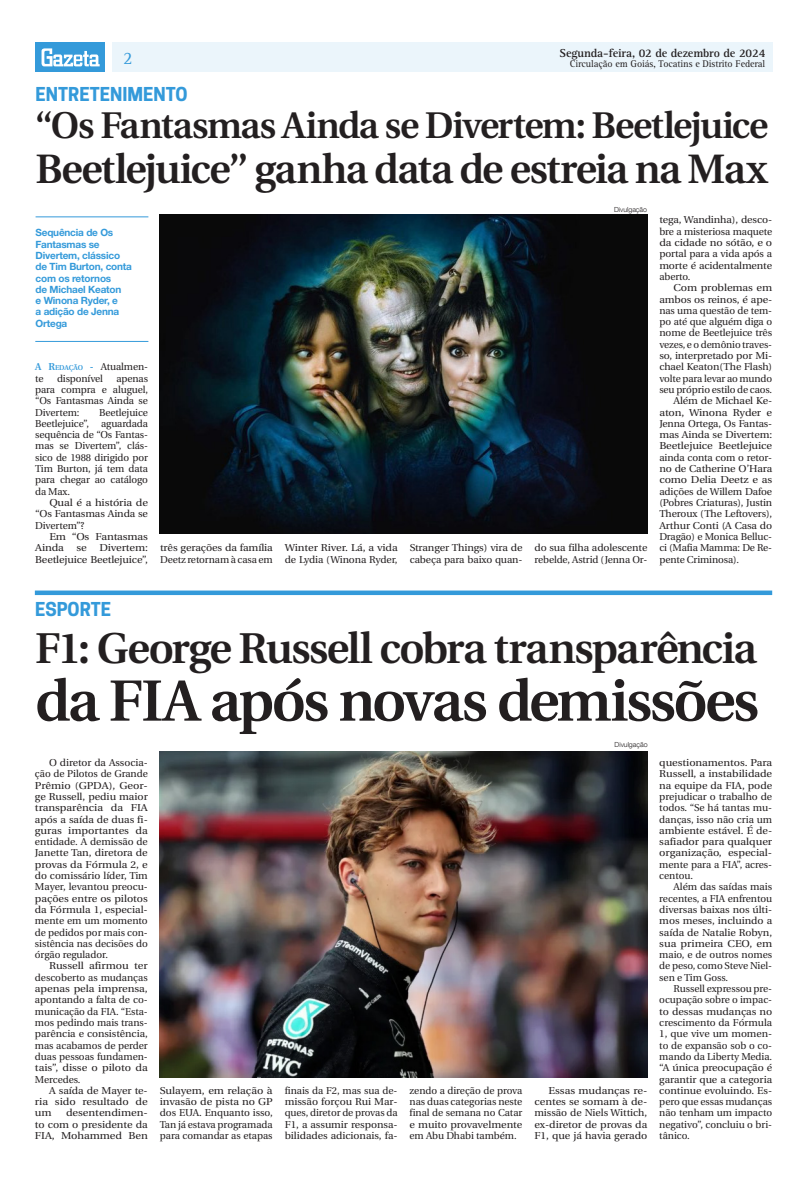
<style>
.page{position:relative;width:808px;height:1191px;background:#fff}
.page>*{position:absolute;margin:0;border:0;box-sizing:border-box;transform-origin:0 0}
.Manchete{font:600 58px "Utopia";letter-spacing:-.04em;color:#231f20}
.Manchete-2{font:600 43px "Utopia";letter-spacing:-.035em;color:#231f20}
.Manchete-3{font:600 41px "Utopia";letter-spacing:-.04em;color:#231f20}
.Manchete-4{font:600 37.1px "Utopia";letter-spacing:-.035em;color:#231f20}
.Retranca{font:700 18px "Cooper Hewitt";color:#349ada}
.t1{font:18px "Rotis Serif Std";color:#349ada}
.t2{font:700 12px "Rotis Serif Std";letter-spacing:-.01em;color:#231f20}
.TExto_Corrido{font:10px/11.3px "Utopia";letter-spacing:-.005em;color:#231f20;text-align:justify}
.TExto_Corrido-2{font:10px/11.3px "Utopia";letter-spacing:-.005em;color:#231f20;text-align:justify;scale:1.1 1}
.TExto_Corrido-3{font:10px/11.3px "Utopia";letter-spacing:-.005em;color:#231f20;text-align:justify;scale:1.06 1}
.TExto_Corrido-4{font:10px/11.3px "Utopia";letter-spacing:-.005em;color:#231f20;scale:1.09 1}
.Repórter{font:10px/11.3px "Utopia";letter-spacing:-.01em;color:#231f20;text-align:justify}
.TExto_Corrido-5{font:10px/11.3px "Utopia";letter-spacing:-.005em;color:#231f20;scale:1.05 1}
.Olho{font:700 10px/11.3px "Helvetica Neue LT Std";letter-spacing:-.02em;color:#349ada}
.t3{font:10px "Rotis Serif Std";letter-spacing:-.01em;color:#231f20}
.TExto_Corrido-6{font:10px/11.3px "Utopia";letter-spacing:-.005em;color:#231f20;scale:1.07 1}
.Crédito_Fotógrafo{font:300 7px "Helvetica Neue LT Com";color:#231f20}
.s1{font-weight:600;color:#349ada}
.s2{font-weight:600;font-size:7px;color:#349ada}
</style>
<div class="page">
<div style="left:112px;top:43px;width:660px;height:29px;background:#ebf5fb"></div>
<div style="left:35px;top:43px;width:70px;height:29px;background:#349ada"></div>
<svg style="left:42px;top:48px;width:58px;height:18px"></svg>
<hr style="left:36px;top:216px;width:112px;height:1px;background:#349ada">
<hr style="left:35px;top:341px;width:113px;height:1px;background:#349ada">
<div style="left:35px;top:590px;width:737px;height:5px;background:#349ada"></div>
<img style="left:160px;top:752px;width:487px;height:325px">
<img style="left:159px;top:215px;width:488px;height:318px">
<p class="t1" style="left:123px;top:47px;width:11px">2</p>
<p class="Retranca" style="left:36px;top:83px;width:153px">ENTRETENIMENTO</p>
<p class="t2" style="left:559px;top:46px;width:207px">Segunda-feira, 02 de dezembro de 2024</p>
<p class="t3" style="left:570px;top:58px;width:197px">Circulação em Goiás, Tocatins e Distrito Federal</p>
<p class="Manchete-4" style="left:36px;top:104px;width:734px">“Os Fantasmas Ainda se Divertem: Beetlejuice</p>
<p class="Manchete-3" style="left:36px;top:146px;width:733px">Beetlejuice” ganha data de estreia na Max</p>
<p class="Olho" style="left:36px;top:227px;width:98px">Sequência de Os<br>Fantasmas se<br>Divertem, clássico de Tim Burton, conta com os retornos<br>de Michael Keaton<br>e Winona Ryder, e<br>a adição de Jenna<br>Ortega</p>
<p class="Crédito_Fotógrafo" style="left:614px;top:205px;width:35px">Divulgação</p>
<p class="Repórter" style="left:35px;top:361px;width:114px"><span class="s1">A R</span><span class="s2">EDAÇÃO</span> <span class="s1">-</span> Atualmen&shy;te</p>
<p class="Repórter" style="left:57px;top:373px;width:48px">disponível</p>
<p class="Repórter" style="left:35px;top:373px;width:114px;text-indent:81px">apenas para compra e aluguel, “Os Fantasmas Ainda se Divertem:</p>
<p class="Repórter" style="left:35px;top:407px;width:114px;text-indent:64px">Beetlejuice Beetlejuice”, aguardada sequência de “Os Fantas&shy;mas se Divertem”, clás&shy;sico de 1988 dirigido por Tim Burton, já tem data para chegar ao catálogo da Max.</p>
<p class="TExto_Corrido-2" style="left:35px;top:497px;width:104px;text-indent:14px">Qual é a história de “Os Fantasmas Ainda se Divertem”?</p>
<p class="TExto_Corrido-2" style="left:35px;top:531px;width:104px;text-indent:14px">Em “Os Fantasmas<br>Ainda</p>
<p class="TExto_Corrido-2" style="left:35px;top:542px;width:104px;text-align:right">Divertem:<br>Beetlejuice Beetlejuice”,</p>
<p class="TExto_Corrido-6" style="left:160px;top:542px;width:107px">três gerações da família<br>Deetz retornam à casa em</p>
<p class="TExto_Corrido-4" style="left:285px;top:542px;width:105px">Winter River. Lá, a vida de Lydia (Winona Ryder,</p>
<p class="TExto_Corrido-3" style="left:410px;top:542px;width:108px">Stranger Things) vira de cabeça para baixo quan-</p>
<p class="TExto_Corrido-5" style="left:534px;top:542px;width:109px">do sua filha adolescente rebelde, Astrid (Jenna Or-</p>
<p class="TExto_Corrido-2" style="left:77px;top:542px;width:11px">se</p>
<p class="TExto_Corrido-5" style="left:659px;top:214px;width:109px;text-align:justify">tega, Wandinha), desco&shy;bre a misteriosa maquete da cidade no sótão, e o portal para a vida após a morte é acidentalmente aberto.</p>
<p class="TExto_Corrido-2" style="left:659px;top:282px;width:104px;text-indent:14px">Com problemas em ambos os reinos, é ape&shy;nas uma questão de tem&shy;po até que alguém diga o nome de Beetlejuice três vezes, e o demônio traves&shy;so, interpretado por Mi&shy;chael Keaton(The Flash) volte para levar ao mundo seu próprio estilo de caos.</p>
<p class="TExto_Corrido-3" style="left:659px;top:395px;width:108px;text-indent:14px">Além de Michael Ke&shy;aton, Winona Ryder e Jenna Ortega, Os Fantas&shy;mas Ainda se Divertem:<br>Beetlejuice Beetlejuice ainda conta com o retor&shy;no de Catherine O’Hara como Delia Deetz e as adições de Willem Dafoe (Pobres Criaturas), Justin Theroux (The Leftovers), Arthur Conti (A Casa do Dragão) e Monica Belluc&shy;ci (Mafia Mamma: De Re&shy;pente Criminosa).</p>
<p class="Retranca" style="left:35px;top:598px;width:77px">ESPORTE</p>
<p class="Manchete-2" style="left:35px;top:624px;width:723px">F1: George Russell cobra transparência</p>
<p class="Manchete" style="left:35px;top:668px;width:726px">da FIA após novas demissões</p>
<p class="Crédito_Fotógrafo" style="left:615px;top:740px;width:35px">Divulgação</p>
<p class="TExto_Corrido" style="left:35px;top:757px;width:114px;text-indent:14px">O diretor da Associa&shy;ção de Pilotos de Grande Prêmio (GPDA), Geor&shy;ge Russell, pediu maior transparência da FIA após a saída de duas fi&shy;guras importantes da entidade. A demissão de Janette Tan, diretora de provas da Fórmula 2, e do comissário líder, Tim Mayer, levantou preocu&shy;pações entre os pilotos da Fórmula 1, especial&shy;mente em um momento de pedidos por mais con&shy;sistência nas decisões do órgão regulador.</p>
<p class="TExto_Corrido-2" style="left:35px;top:960px;width:104px;text-indent:14px">Russell afirmou ter descoberto as mudanças apenas pela imprensa, apontando a falta de co&shy;municação da FIA. “Esta&shy;mos pedindo mais trans&shy;parência e consistência, mas acabamos de perder duas pessoas fundamen&shy;tais”, disse o piloto da Mercedes.</p>
<p class="TExto_Corrido-3" style="left:35px;top:1085px;width:108px;text-indent:14px">A saída de Mayer te&shy;ria sido resultado de um</p>
<p class="TExto_Corrido-2" style="left:35px;top:1107px;width:104px;text-indent:31px">desentendimen&shy;to com o presidente da FIA, Mohammed Ben</p>
<p class="TExto_Corrido-2" style="left:160px;top:1085px;width:104px">Sulayem, em relação à invasão de pista no GP dos EUA. Enquanto isso, Tan já estava programada para comandar as etapas</p>
<p class="TExto_Corrido" style="left:285px;top:1085px;width:114px">finais da F2, mas sua de&shy;missão forçou Rui Mar&shy;ques, diretor de provas da F1, a assumir responsa&shy;bilidades adicionais, fa-</p>
<p class="TExto_Corrido" style="left:410px;top:1085px;width:114px">zendo a direção de prova nas duas categorias neste final de semana no Catar e muito provavelmente em Abu Dhabi também.</p>
<p class="TExto_Corrido-2" style="left:534px;top:1085px;width:104px;text-indent:14px">Essas mudanças re&shy;centes se somam à de&shy;missão de Niels Wittich, ex-diretor de provas da F1, que já havia gerado</p>
<p class="TExto_Corrido-4" style="left:659px;top:757px;width:105px;text-align:justify">questionamentos. Para Russell, a instabilidade na equipe da FIA, pode prejudicar o trabalho de todos. “Se há tantas mu&shy;danças, isso não cria um ambiente estável. É de&shy;safiador para qualquer organização, especial&shy;mente para a FIA”, acres&shy;centou.</p>
<p class="TExto_Corrido" style="left:659px;top:881px;width:114px;text-indent:14px">Além das saídas mais recentes, a FIA enfrentou diversas baixas nos últi&shy;mos meses, incluindo a saída de Natalie Robyn, sua primeira CEO, em maio, e de outros nomes de peso, como Steve Niel&shy;sen e Tim Goss.</p>
<p class="TExto_Corrido" style="left:659px;top:983px;width:114px;text-indent:14px">Russell expressou pre&shy;ocupação sobre o impac&shy;to dessas mudanças no crescimento da Fórmula 1, que vive um momen&shy;to de expansão sob o co&shy;mando da Liberty Media. “A única preocupação é garantir que a categoria continue evoluindo. Es&shy;pero que essas mudanças não tenham um impacto negativo”, concluiu o bri&shy;tânico.</p>
</div>
